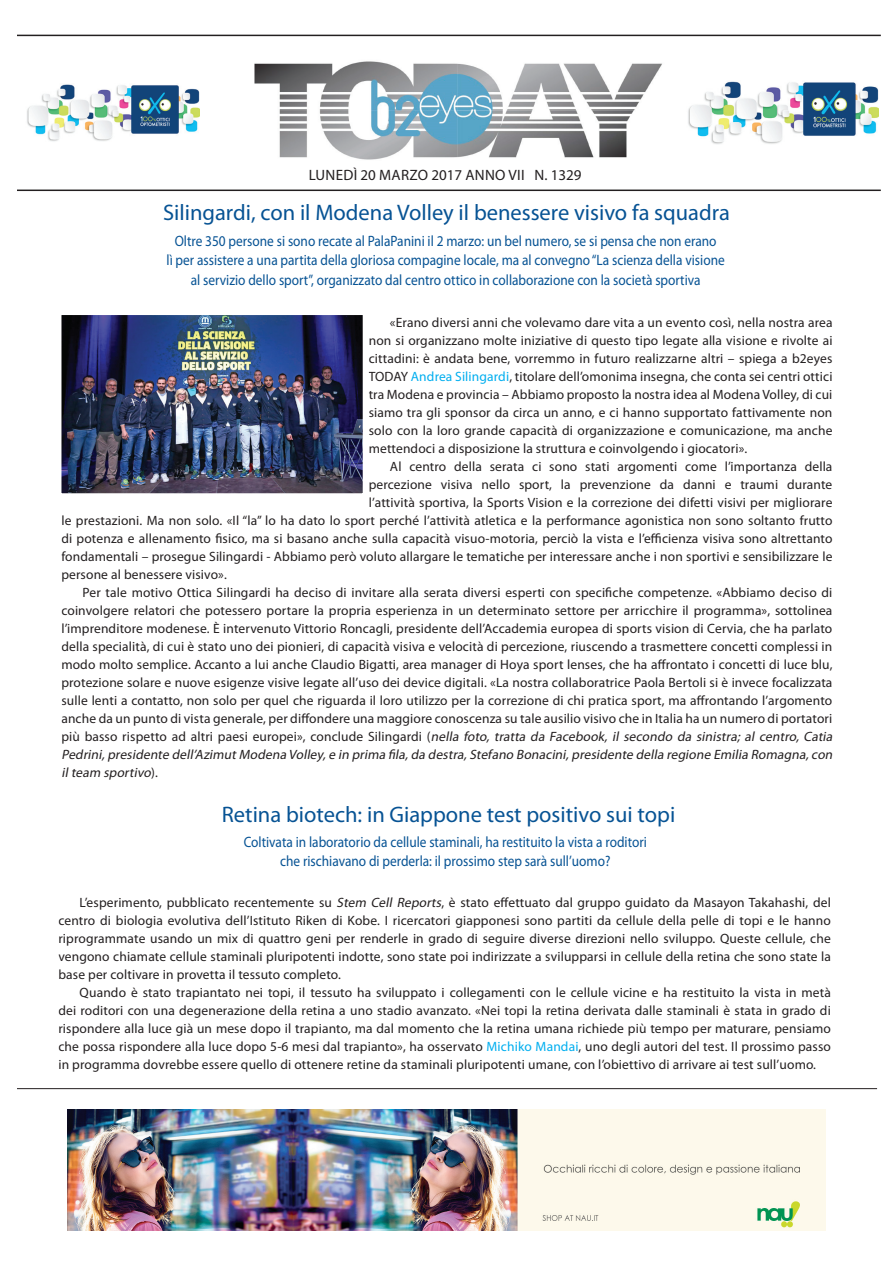
<style>
.page{position:relative;width:893px;height:1263px;background:#fff}
.page>*{position:absolute;margin:0;border:0;box-sizing:border-box;transform-origin:0 0}
.t1{font:22.5px "Myriad Pro";color:#075394}
.t2{font:15px/19.5px "Myriad Pro";color:#075394;text-align:center;scale:.89 1}
.t3{font:15px "Myriad Pro";letter-spacing:.005em;color:#231f20}
.t4{font:13.5px/18px "Myriad Pro";letter-spacing:.01em;color:#231f20;text-align:justify}
.t5{font:italic 13.5px "Myriad Pro";letter-spacing:-.2em;color:#231f20}
.s1{color:#00aeef}
.s2{font-style:normal}
.s3{font-style:italic}
</style>
<div class="page">
<img style="left:254px;top:61px;width:408px;height:99px">
<hr style="left:17px;top:1088px;width:860px;height:1px;background:#231f20">
<img style="left:688px;top:81px;width:190px;height:63px">
<img style="left:27px;top:84px;width:173px;height:58px">
<hr style="left:17px;top:190px;width:864px;height:1px;background:#231f20">
<hr style="left:17px;top:35px;width:864px;height:1px;background:#231f20">
<img style="left:67px;top:1110px;width:759px;height:120px">
<img style="left:62px;top:316px;width:300px;height:176px">
<div style="left:55px;top:309px;width:314px;height:190px;border:6px solid #fff"></div>
<p class="t3" style="left:309px;top:166px;width:168px">lunedì 20 marzo 2017 ANNO</p>
<p class="t3" style="left:509px;top:166px;width:75px">VII N. 1329</p>
<h1 class="t1" style="left:163px;top:199px;width:568px">Silingardi, con il Modena Volley il benessere visivo fa squadra</h1>
<p class="t2" style="left:167px;top:231px;width:629px">Oltre 350 persone si sono recate al PalaPanini il 2 marzo: un bel numero, se si pensa che non erano<br>lì per assistere a una partita della gloriosa compagine locale, ma al convegno “La scienza della visione al servizio dello sport”, organizzato dal centro ottico in collaborazione con la società sportiva</p>
<p class="t4" style="left:369px;top:313px;width:465px;text-indent:21px">«Erano diversi anni che volevamo dare vita a un evento così, nella nostra area non si organizzano molte iniziative di questo tipo legate alla visione e rivolte ai cittadini: è andata bene, vorremmo in futuro realizzarne altri – spiega a b2eyes TODA</p>
<p class="t4" style="left:369px;top:367px;width:465px;text-indent:32px">Y <span class="s1">Andrea Silingardi</span>, titolare dell’omonima insegna, che conta sei centri ottici tra Modena e provincia – Abbiamo proposto la nostra idea al Modena Volley, di cui siamo tra gli sponsor da circa un anno, e ci hanno supportato fattivamente non solo con la loro grande capacità di organizzazione e comunicazione, ma anche mettendoci a disposizione la struttura e coinvolgendo i giocatori».</p>
<p class="t4" style="left:390px;top:457px;width:444px">Al centro della serata ci sono stati argomenti come l’importanza della</p>
<p class="t4" style="left:369px;top:475px;width:465px">percezione visiva nello sport, la prevenzione da danni e traumi durante</p>
<p class="t4" style="left:369px;top:493px;width:465px">l’attività sportiva, la Sports Vision e la correzione dei difetti visivi per migliorare</p>
<p class="t4" style="left:61px;top:511px;width:773px">le prestazioni. Ma non solo. «Il “la” lo ha dato lo sport perché l’attività atletica e la performance agonistica non sono soltanto frutto</p>
<p class="t4" style="left:61px;top:529px;width:773px">di potenza e allenamento fisico, ma si basano anche sulla capacità visuo-motoria, perciò la vista e l’efficienza visiva sono altrettanto</p>
<p class="t4" style="left:61px;top:547px;width:772px">fondamentali – prosegue Silingardi - Abbiamo però voluto allargare le tematiche per interessare anche i non sportivi e sensibilizzare le</p>
<p class="t4" style="left:61px;top:565px;width:167px">persone al benessere visivo».</p>
<p class="t4" style="left:83px;top:583px;width:751px">Per tale motivo Ottica Silingardi ha deciso di invitare alla serata diversi esperti con specifiche competenze. «Abbiamo deciso di</p>
<p class="t4" style="left:61px;top:601px;width:773px">coinvolgere relatori che potessero portare la propria esperienza in un determinato settore per arricchire il programma», sottolinea</p>
<p class="t4" style="left:61px;top:619px;width:772px">l’imprenditore modenese. È intervenuto Vittorio Roncagli, presidente dell’Accademia europea di sports vision di Cervia, che ha parlato</p>
<p class="t4" style="left:61px;top:637px;width:772px">della specialità, di cui è stato uno dei pionieri, di capacità visiva e velocità di percezione, riuscendo a trasmettere concetti complessi in</p>
<p class="t4" style="left:61px;top:655px;width:773px">modo molto semplice. Accanto a lui anche Claudio Bigatti, area manager di Hoya sport lenses, che ha affrontato i concetti di luce blu,</p>
<p class="t4" style="left:61px;top:673px;width:772px">protezione solare e nuove esigenze visive legate all’uso dei device digitali. «La nostra collaboratrice Paola Bertoli si è invece focalizzata</p>
<p class="t4" style="left:61px;top:691px;width:772px">sulle lenti a contatto, non solo per quel che riguarda il loro utilizzo per la correzione di chi pratica sport, ma affrontando l’argomento</p>
<p class="t4" style="left:61px;top:709px;width:772px">anche da un punto di vista generale, per diffondere una maggiore conoscenza su tale ausilio visivo che in Italia ha un numero di portatori</p>
<p class="t5" style="left:61px;top:728px;width:775px"><span class="s2">più basso rispetto ad altri paesi europei», conclude Silingardi (</span>nella foto, tratta da Facebook, il secondo da sinistra; al centro, Catia</p>
<p class="t5" style="left:61px;top:746px;width:775px">Pedrini,presidente dell’AzimutModena Volley,e in prima fila,da destra,Stefano Bonacini,presidente della regione Emilia Romagna,con</p>
<p class="t5" style="left:61px;top:764px;width:98px">ilteam sportivo<span class="s2">) .</span></p>
<h1 class="t1" style="left:222px;top:800px;width:455px">Retina biotech: in Giappone test positivo sui topi</h1>
<p class="t2" style="left:244px;top:832px;width:455px">Coltivata in laboratorio da cellule staminali, ha restituito la vista a roditori che rischiavano di perderla: il prossimo step sarà sull’uomo?</p>
<p class="t4" style="left:58px;top:893px;width:774px;text-indent:21px">L’esperimento, pubblicato recentemente su <span class="s3">Stem Cell Reports</span>, è stato effettuato dal gruppo guidato da Masayon Takahashi, del centro di biologia evolutiva dell’Istituto Riken di Kobe. I ricercatori giapponesi sono partiti da cellule della pelle di topi e le hanno riprogrammate usando un mix di quattro geni per renderle in grado di seguire diverse direzioni nello sviluppo. Queste cellule, che vengono chiamate cellule staminali pluripotenti indotte, sono state poi indirizzate a svilupparsi in cellule della retina che sono state la base per coltivare in provetta il tessuto completo.</p>
<p class="t4" style="left:58px;top:983px;width:774px;text-indent:21px">Quando è stato trapiantato nei topi, il tessuto ha sviluppato i collegamenti con le cellule vicine e ha restituito la vista in metà dei roditori con una degenerazione della retina a uno stadio avanzato. «Nei topi la retina derivata dalle staminali è stata in grado di rispondere alla luce già un mese dopo il trapianto, ma dal momento che la retina umana richiede più tempo per maturare, pensiamo che possa rispondere alla luce dopo 5-6 mesi dal trapianto», ha osservato <span class="s1">Michiko Mandai</span>, uno degli autori del test. Il prossimo passo in programma dovrebbe essere quello di ottenere retine da staminali pluripotenti umane, con l’obiettivo di arrivare ai test sull’uomo.</p>
</div>
